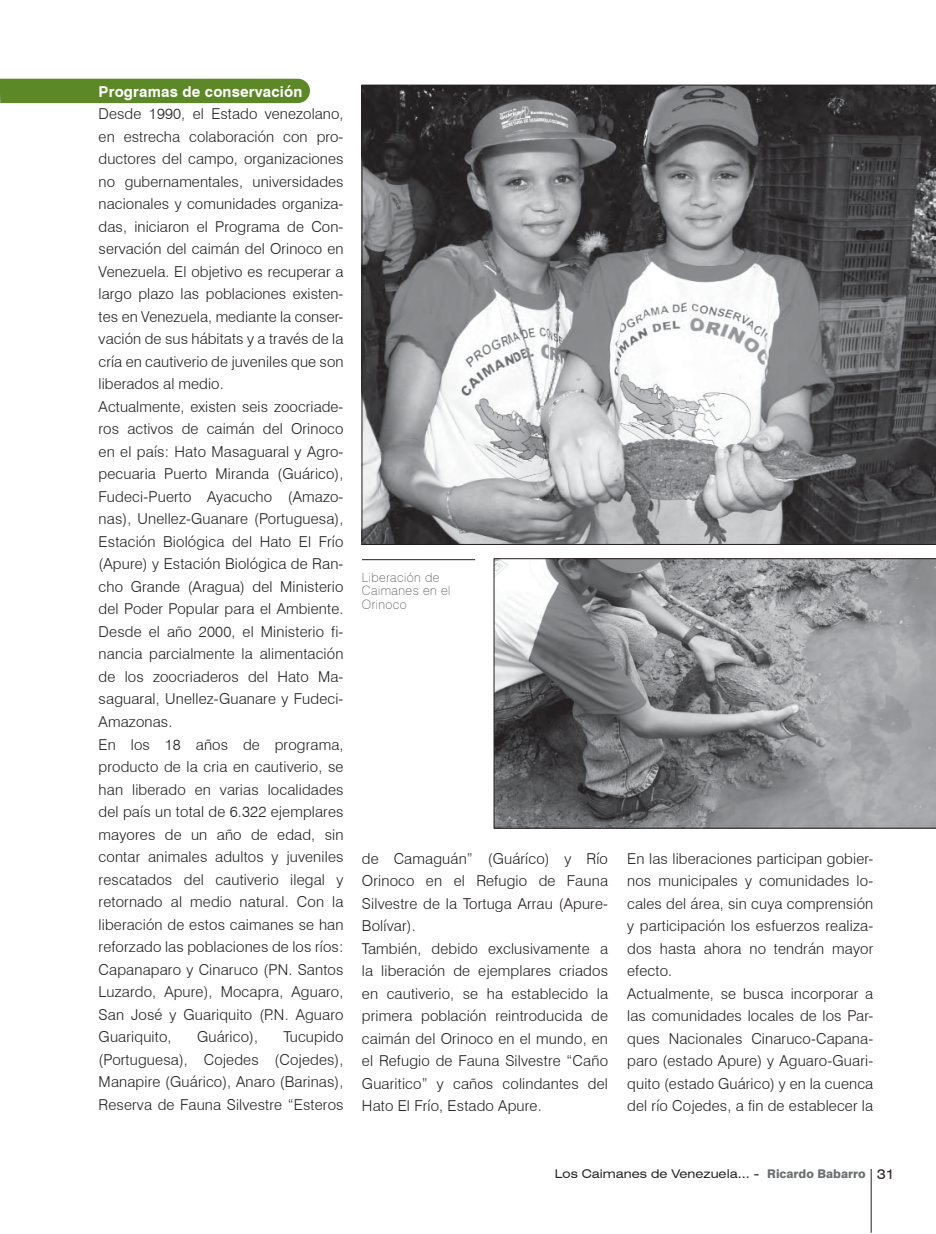
<style>
.page{position:relative;width:936px;height:1234px;background:#fff}
.page>*{position:absolute;margin:0;border:0;box-sizing:border-box;transform-origin:0 0}
.TEXTO_GENERAL{font:300 15px/22.5px "Swiss 721 BT";letter-spacing:.01em;color:#231f20;text-align:justify}
.TEXTO_GENERAL-2{font:700 15px "Swiss 721 BT";letter-spacing:.01em;color:#fff}
.LEYENDA_fotorafia{font:100 12.75px/13.5px "Swiss 721 BT";letter-spacing:.035em;color:#414142}
.t1{font:expanded 12px "Swiss 721 BT";color:#231f20}
.s1{font-weight:800;font-stretch:normal;color:#6d6f71}
.s2{font-size:13.5px}
</style>
<div class="page">
<hr style="left:870px;top:1168px;width:1px;height:64px;background:#231f20">
<div style="left:0;top:79px;width:310px;height:24px;background:#5d8827"></div>
<hr style="left:362px;top:559px;width:113px;height:1px;background:#231f20">
<svg style="left:361px;top:85px;width:574px;height:459px;background:#818183"></svg>
<svg style="left:493px;top:558px;width:442px;height:270px;background:#8b8c8f"></svg>
<p class="TEXTO_GENERAL-2" style="left:99px;top:82px;width:205px">Programas de conservación</p>
<p class="TEXTO_GENERAL" style="left:99px;top:102px;width:246px">Desde 1990, el Estado venezolano, en estrecha colaboración con pro&shy;ductores del campo, organizaciones no gubernamentales, universidades nacionales y comunidades organiza&shy;das, iniciaron el Programa de Con&shy;servación del caimán del Orinoco en Venezuela. El objetivo es recuperar a largo plazo las poblaciones existen&shy;tes en Venezuela, mediante la conser&shy;vación de sus hábitats y a través de la cría en cautiverio de juveniles que son liberados al medio.</p>
<p class="TEXTO_GENERAL" style="left:99px;top:395px;width:246px">Actualmente, existen seis zoocriade&shy;ros activos de caimán del Orinoco en el país: Hato Masaguaral y Agro&shy;pecuaria Puerto Miranda (Guárico), Fudeci-Puerto Ayacucho (Amazo&shy;nas), Unellez-Guanare (Portuguesa), Estación Biológica del Hato El Frío (Apure) y Estación Biológica de Ran&shy;cho Grande (Aragua) del Ministerio del Poder Popular para el Ambiente.<br>Desde el año 2000, el Ministerio fi&shy;nancia parcialmente la alimentación de los zoocriaderos del Hato Ma&shy;saguaral, Unellez-Guanare y Fudeci-Amazonas.</p>
<p class="TEXTO_GENERAL" style="left:99px;top:732px;width:246px">En los 18 años de programa, producto de la cria en cautiverio, se han liberado en varias localidades del país un total de 6.322 ejemplares mayores de un año de edad, sin contar animales adultos y juveniles rescatados del cautiverio ilegal y retornado al medio natural. Con la liberación de estos caimanes se han reforzado las poblaciones de los ríos:<br>Capanaparo y Cinaruco (PN. Santos Luzardo, Apure), Mocapra, Aguaro, San José y Guariquito (P.N. Aguaro Guariquito,</p>
<p class="TEXTO_GENERAL" style="left:197px;top:1025px;width:63px">Guárico),</p>
<p class="TEXTO_GENERAL" style="left:99px;top:1025px;width:246px;text-indent:185px">Tucupido (Portuguesa), Cojedes (Cojedes), Manapire (Guárico), Anaro (Barinas), Reserva de Fauna Silvestre “Esteros</p>
<p class="LEYENDA_fotorafia" style="left:362px;top:570px;width:90px">Liberación de<br>Caimanes en el<br>Orinoco</p>
<p class="TEXTO_GENERAL" style="left:362px;top:846px;width:247px">de Camaguán” (Guáríco) y Río Orinoco en el Refugio de Fauna Silvestre de la Tortuga Arrau (Apure-Bolívar).</p>
<p class="TEXTO_GENERAL" style="left:362px;top:936px;width:247px">También, debido exclusivamente a la liberación de ejemplares criados en cautiverio, se ha establecido la primera población reintroducida de caimán del Orinoco en el mundo, en el Refugio de Fauna Silvestre “Caño Guaritico” y caños colindantes del Hato El Frío, Estado Apure.</p>
<p class="TEXTO_GENERAL" style="left:627px;top:846px;width:247px">En las liberaciones participan gobier&shy;nos municipales y comunidades lo&shy;cales del área, sin cuya comprensión y participación los esfuerzos realiza&shy;dos hasta ahora no tendrán mayor efecto.</p>
<p class="TEXTO_GENERAL" style="left:627px;top:981px;width:247px">Actualmente, se busca incorporar a las comunidades locales de los Par&shy;ques Nacionales Cinaruco-Capana&shy;paro (estado Apure) y Aguaro-Guari&shy;quito (estado Guárico) y en la cuenca del río Cojedes, a fin de establecer la</p>
<p class="t1" style="left:555px;top:1166px;width:341px">Los Caimanes de Venezuela... - <span class="s1">Ricardo Babarro</span> <span class="s2">31</span></p>
</div>
